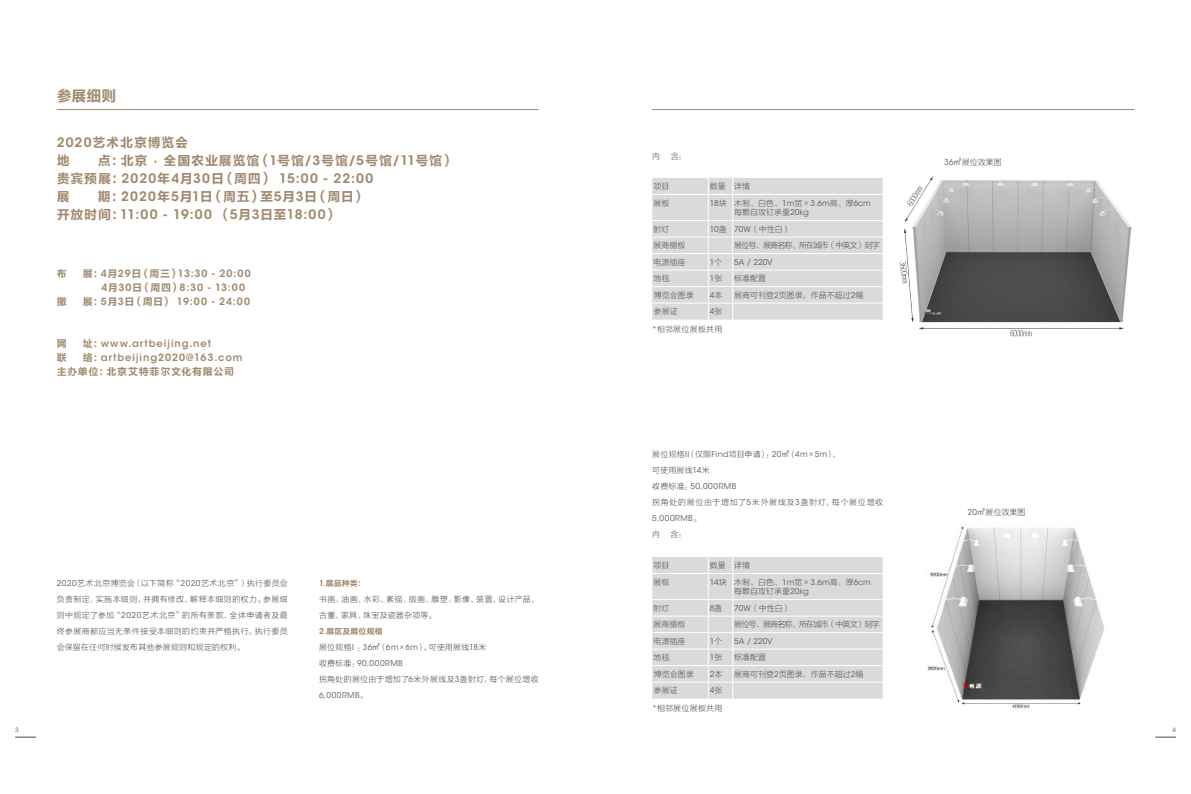
<style>
.page{position:relative;width:1191px;height:794px;background:#fff}
.page>*{position:absolute;margin:0;border:0;box-sizing:border-box;transform-origin:0 0}
.t1{font:15px "FZLTCHK GBK1 0";color:#a18a6f}
.t2{font:13px/18px "FZLTCHJW GB1 0";letter-spacing:.065em;color:#a18a6f}
.t3{font:600 13px "ITC Avant Garde Std";letter-spacing:.09em;color:#a18a6f}
.t4{font:600 13px "ITC Avant Garde Std";letter-spacing:.065em;color:#a18a6f}
.t5{font:600 10px/14px "ITC Avant Garde Std";letter-spacing:.09em;color:#a18a6f}
.t6{font:10px "FZLTCHJW GB1 0";letter-spacing:.07em;color:#a18a6f}
.t7{font:8px/16px "FZLTXHK";letter-spacing:.005em;color:#5c5c5f}
.t8{font:8px "ITC Avant Garde Std";letter-spacing:.06em;color:#5c5c5f}
.t9{font:8px "FZLTXHK";letter-spacing:.03em;color:#5c5c5f}
.t10{font:8px/16px "FZLTXHK";letter-spacing:.035em;color:#5c5c5f}
.t11{font:8px "FZLTXHK";letter-spacing:-.1em;color:#5c5c5f}
.t12{font:8px/16px "FZLTXHK";letter-spacing:.025em;color:#5c5c5f}
.t13{font:8px "FZLTXHK";letter-spacing:.08em;color:#5c5c5f}
.t14{font:8px "FZLTCHJW GB1 0";color:#a18a6f}
.t15{font:6px "ITC Avant Garde Std";color:#4b4c4d}
.s1{font-family:"ITC Avant Garde Std";font-weight:600}
.s2{font-family:"FZLTCHJW GB1 0";font-weight:400}
.s3{font-family:"ITC Avant Garde Std"}
.s4{font-family:"FZLTXHK"}
</style>
<div class="page">
<hr style="left:57px;top:109px;width:482px;height:1px;background:#a18a6f">
<hr style="left:652px;top:109px;width:482px;height:1px;background:#a18a6f">
<svg style="left:15px;top:737px;width:21px;height:1px"></svg>
<svg style="left:1155px;top:737px;width:21px;height:1px"></svg>
<img style="left:927px;top:526px;width:178px;height:183px">
<svg style="left:652px;top:557px;width:230px;height:141px;background:#dbdcde"></svg>
<img style="left:899px;top:176px;width:233px;height:161px">
<svg style="left:652px;top:178px;width:230px;height:142px;background:#dbdcde"></svg>
<h1 class="t1" style="left:57px;top:88px;width:61px">参展细则</h1>
<h2 class="t2" style="left:57px;top:134px;width:133px"><span class="s1">2020</span>艺术北京博览会地</h2>
<h2 class="t2" style="left:98px;top:152px;width:358px">点：北京 <span class="s1">·</span> 全国农业展览馆（<span class="s1">1</span>号馆<span class="s1">/3</span>号馆<span class="s1">/5</span>号馆<span class="s1">/11</span>号馆）</h2>
<h2 class="t3" style="left:57px;top:170px;width:318px"><span class="s2">贵宾预展：</span>2020<span class="s2">年</span>4<span class="s2">月</span>30<span class="s2">日（周四）</span> 15:00 - 22:00</h2>
<h2 class="t2" style="left:57px;top:188px;width:14px">展</h2>
<h2 class="t2" style="left:98px;top:188px;width:269px">期：<span class="s1">2020</span>年<span class="s1">5</span>月<span class="s1">1</span>日（周五）至<span class="s1">5</span>月<span class="s1">3</span>日（周日）</h2>
<h2 class="t4" style="left:57px;top:206px;width:282px"><span class="s2">开放时间：</span>11:00 - 19:00 <span class="s2">（</span>5<span class="s2">月</span>3<span class="s2">日至</span>18:00<span class="s2">）</span></h2>
<p class="t6" style="left:57px;top:268px;width:11px">布</p>
<p class="t5" style="left:101px;top:266px;width:151px;text-indent:-19px"><span class="s2">展：</span>4<span class="s2">月</span>29<span class="s2">日（周三）</span>13:30 - 20:00<br>4<span class="s2">月</span>30<span class="s2">日（周四）</span>8:30 - 13:00</p>
<p class="t6" style="left:57px;top:296px;width:12px">撤</p>
<p class="t5" style="left:83px;top:294px;width:169px"><span class="s2">展：</span>5<span class="s2">月</span>3<span class="s2">日（周日）</span> 19:00 - 24:00</p>
<p class="t6" style="left:57px;top:338px;width:11px">网</p>
<p class="t5" style="left:83px;top:336px;width:130px"><span class="s2">址：</span>www.artbeijing.net</p>
<p class="t6" style="left:57px;top:352px;width:11px">联</p>
<p class="t5" style="left:83px;top:350px;width:161px"><span class="s2">络：</span>artbeijing2020@163.com</p>
<p class="t6" style="left:57px;top:366px;width:179px">主办单位：北京艾特菲尔文化有限公司</p>
<p class="t7" style="left:57px;top:575px;width:233px;text-align:justify"><span class="s3">2020</span>艺术北京博览会（以下简称“<span class="s3">2020</span>艺术北京”）执行委员会负责制定、实施本细则，并拥有修改、解释本细则的权力。参展细则中规定了参加“<span class="s3">2020</span>艺术北京”的所有条款，全体申请者及最终参展商都应当无条件接受本细则的约束并严格执行。执行委员会保留在任何时候发布其他参展规则和规定的权利。</p>
<p class="t14" style="left:319px;top:579px;width:48px"><span class="s1">1.</span>展品种类：</p>
<p class="t10" style="left:319px;top:591px;width:221px">书画、油画、水彩、素描、版画、雕塑、影像、装置、设计产品、古董、家具、珠宝及瓷器杂项等。</p>
<p class="t14" style="left:319px;top:627px;width:65px"><span class="s1">2.</span>展区及展位规格</p>
<p class="t9" style="left:319px;top:643px;width:169px">展位规格<span class="s3">I</span> ：<span class="s3">36</span>㎡（<span class="s3">6m</span>×<span class="s3">6m</span>），可使用展线<span class="s3">18</span>米</p>
<p class="t8" style="left:319px;top:658px;width:85px"><span class="s4">收费标准：</span>90,000RMB</p>
<p class="t9" style="left:319px;top:675px;width:221px">拐角处的展位由于增加了<span class="s3">6</span>米外展线及<span class="s3">3</span>盏射灯，每个展位增收</p>
<p class="t8" style="left:319px;top:690px;width:50px">6,000RMB<span class="s4">。</span></p>
<p class="t7" style="left:652px;top:148px;width:9px">内</p>
<p class="t7" style="left:670px;top:148px;width:17px">含：</p>
<p class="t7" style="left:653px;top:178px;width:17px">项目</p>
<p class="t7" style="left:709px;top:178px;width:42px">数量 详情</p>
<p class="t7" style="left:653px;top:195px;width:17px">展板</p>
<p class="t7" style="left:734px;top:198px;width:138px;line-height:9.6px;text-indent:-24px"><span class="s3">18</span>块 木制、白色、<span class="s3">1m</span>宽×<span class="s3">3.6m</span>高、厚<span class="s3">6cm</span>每颗自攻钉承重<span class="s3">20kg</span></p>
<p class="t7" style="left:653px;top:221px;width:17px">射灯</p>
<p class="t7" style="left:709px;top:221px;width:83px"><span class="s3">10</span>盏 <span class="s3">70W</span>（中性白）</p>
<p class="t7" style="left:653px;top:238px;width:33px">展商楣板</p>
<p class="t11" style="left:734px;top:241px;width:147px">展位号、展商名称、所在城市（中英文）刻字</p>
<p class="t7" style="left:653px;top:254px;width:33px">电源插座</p>
<p class="t8" style="left:709px;top:257px;width:14px">1<span class="s4">个</span></p>
<p class="t8" style="left:734px;top:257px;width:40px">5A / 220V</p>
<p class="t7" style="left:653px;top:271px;width:17px">地毯</p>
<p class="t8" style="left:709px;top:273px;width:14px">1<span class="s4">张</span></p>
<p class="t7" style="left:734px;top:271px;width:33px">标准配置</p>
<p class="t7" style="left:653px;top:287px;width:41px">博览会图录</p>
<p class="t8" style="left:709px;top:290px;width:14px">4<span class="s4">本</span></p>
<p class="t7" style="left:734px;top:287px;width:131px">展商可刊登<span class="s3">2</span>页图录，作品不超过<span class="s3">2</span>幅</p>
<p class="t7" style="left:653px;top:304px;width:25px">参展证</p>
<p class="t8" style="left:709px;top:306px;width:14px">4<span class="s4">张</span></p>
<p class="t9" style="left:652px;top:325px;width:72px"><span class="s3">*</span>相邻展位展板共用</p>
<p class="t12" style="left:652px;top:446px;width:190px">展位规格<span class="s3">II</span>（仅限<span class="s3">Find</span>项目申请）：<span class="s3">20</span>㎡（<span class="s3">4m</span>×<span class="s3">5m</span>），可使用展线<span class="s3">14</span>米</p>
<p class="t8" style="left:652px;top:481px;width:86px"><span class="s4">收费标准：</span>50,000RMB</p>
<p class="t13" style="left:652px;top:497px;width:233px">拐角处的展位由于增加了<span class="s3">5</span>米外展线及<span class="s3">3</span>盏射灯，每个展位增收</p>
<p class="t8" style="left:652px;top:513px;width:50px">5,000RMB<span class="s4">。</span></p>
<p class="t7" style="left:652px;top:526px;width:9px">内</p>
<p class="t7" style="left:670px;top:526px;width:17px">含：</p>
<p class="t7" style="left:653px;top:557px;width:17px">项目</p>
<p class="t7" style="left:709px;top:557px;width:42px">数量 详情</p>
<p class="t7" style="left:653px;top:574px;width:17px">展板</p>
<p class="t7" style="left:734px;top:577px;width:138px;line-height:9.6px;text-indent:-24px"><span class="s3">14</span>块 木制、白色、<span class="s3">1m</span>宽×<span class="s3">3.6m</span>高、厚<span class="s3">6cm</span>每颗自攻钉承重<span class="s3">20kg</span></p>
<p class="t7" style="left:653px;top:600px;width:17px">射灯</p>
<p class="t8" style="left:709px;top:603px;width:14px">8<span class="s4">盏</span></p>
<p class="t7" style="left:734px;top:600px;width:58px"><span class="s3">70W</span>（中性白）</p>
<p class="t7" style="left:653px;top:616px;width:33px">展商楣板</p>
<p class="t11" style="left:734px;top:620px;width:147px">展位号、展商名称、所在城市（中英文）刻字</p>
<p class="t7" style="left:653px;top:633px;width:33px">电源插座</p>
<p class="t8" style="left:709px;top:636px;width:14px">1<span class="s4">个</span></p>
<p class="t8" style="left:734px;top:636px;width:40px">5A / 220V</p>
<p class="t7" style="left:653px;top:649px;width:17px">地毯</p>
<p class="t8" style="left:709px;top:652px;width:14px">1<span class="s4">张</span></p>
<p class="t7" style="left:734px;top:649px;width:33px">标准配置</p>
<p class="t7" style="left:653px;top:666px;width:41px">博览会图录</p>
<p class="t8" style="left:709px;top:669px;width:14px">2<span class="s4">本</span></p>
<p class="t7" style="left:734px;top:666px;width:131px">展商可刊登<span class="s3">2</span>页图录，作品不超过<span class="s3">2</span>幅</p>
<p class="t7" style="left:653px;top:682px;width:25px">参展证</p>
<p class="t8" style="left:709px;top:685px;width:14px">4<span class="s4">张</span></p>
<p class="t9" style="left:652px;top:703px;width:72px"><span class="s3">*</span>相邻展位展板共用</p>
<p class="t7" style="left:944px;top:154px;width:59px"><span class="s3">36</span>㎡展位效果图</p>
<p class="t7" style="left:967px;top:504px;width:59px"><span class="s3">20</span>㎡展位效果图</p>
<p class="t15" style="left:15px;top:726px;width:5px">3</p>
<p class="t15" style="left:1172px;top:726px;width:5px">4</p>
</div>
